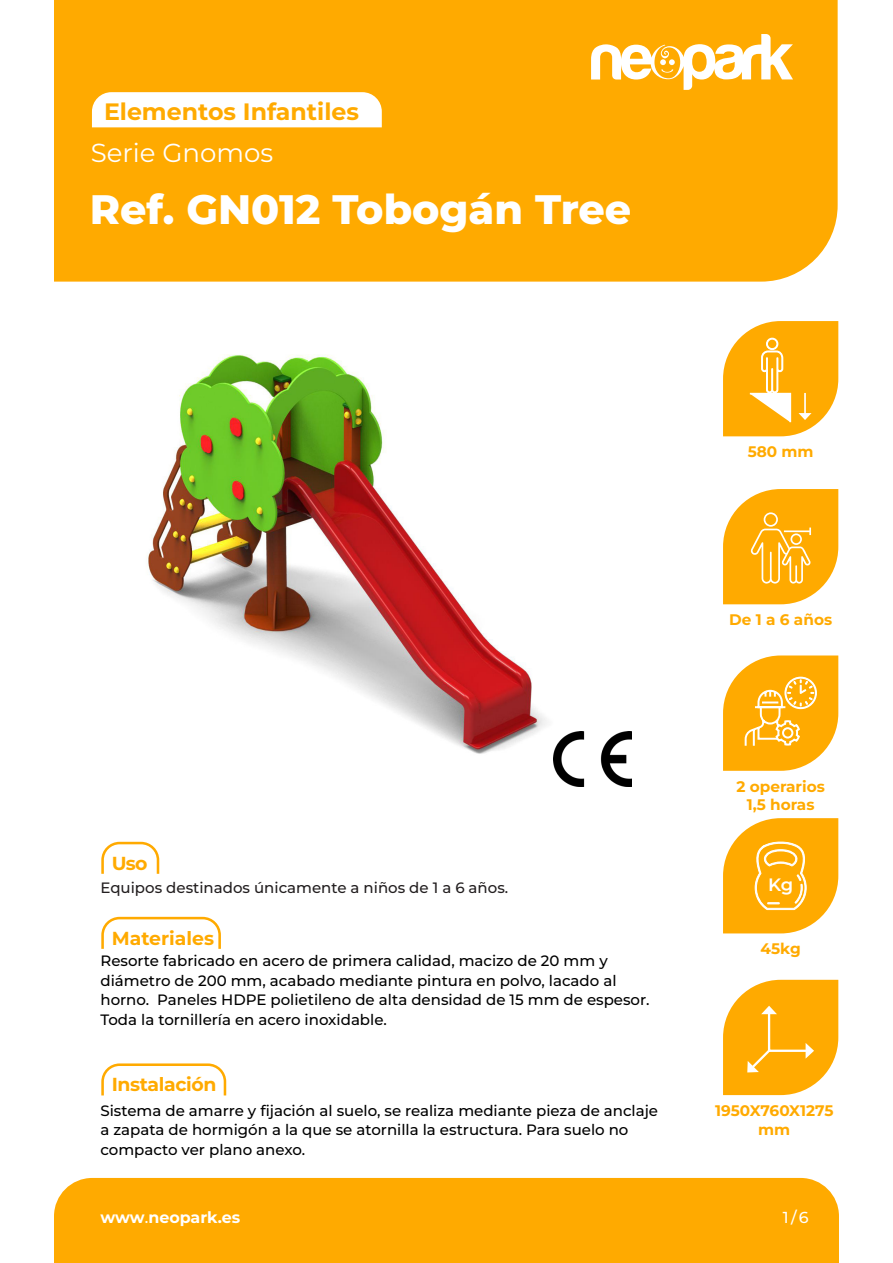
<style>
.page{position:relative;width:893px;height:1263px;background:#fff}
.page>*{position:absolute;margin:0;border:0;box-sizing:border-box;transform-origin:0 0}
.t1{font:800 41.1px "Montserrat";color:#fff}
.t2{font:26.1px "Montserrat";color:#fff}
.t3{font:700 23.7px "Montserrat";color:#fa0}
.t4{font:700 18.9px "Montserrat";letter-spacing:-.02em;color:#fa0}
.t5{font:700 18.9px "Montserrat";color:#fa0}
.t6{font:600 18px "Montserrat";color:#fff}
.t7{font:700 15.9px "Montserrat";color:#fff}
.t8{font:500 15.9px "Montserrat";color:#fff}
.t9{font:700 15.3px "Montserrat";color:#fa0}
.t10{font:500 15px/19.5px "Montserrat";color:#000}
.t11{font:500 15px "Montserrat";color:#231f20}
.s1{font-weight:500}
</style>
<div class="page">
<div style="left:54px;top:0;width:784px;height:282px;background:#fa0"></div>
<div style="left:54px;top:1178px;width:785px;height:85px;background:#fa0"></div>
<svg style="left:591px;top:34px;width:202px;height:56px"></svg>
<svg style="left:92px;top:92px;width:290px;height:35px"></svg>
<svg style="left:101px;top:841px;width:59px;height:33px"></svg>
<svg style="left:101px;top:916px;width:120px;height:33px"></svg>
<svg style="left:101px;top:1063px;width:126px;height:33px"></svg>
<svg style="left:723px;top:321px;width:115px;height:115px"></svg>
<svg style="left:723px;top:489px;width:115px;height:115px"></svg>
<svg style="left:723px;top:818px;width:115px;height:115px"></svg>
<svg style="left:723px;top:980px;width:115px;height:115px"></svg>
<svg style="left:723px;top:655px;width:115px;height:116px"></svg>
<img style="left:147px;top:354px;width:485px;height:400px">
<img style="left:553px;top:731px;width:78px;height:55px">
<p class="t3" style="left:104px;top:94px;width:257px">Elementos Infantiles</p>
<p class="t2" style="left:91px;top:135px;width:184px">Serie Gnomos</p>
<p class="t1" style="left:90px;top:179px;width:543px">Ref. GN012 Tobogán Tree</p>
<p class="t9" style="left:748px;top:441px;width:67px">580 mm</p>
<p class="t9" style="left:729px;top:609px;width:104px">De 1 a 6 años</p>
<p class="t4" style="left:112px;top:849px;width:37px">Uso</p>
<p class="t11" style="left:100px;top:877px;width:409px">Equipos destinados únicamente a niños de 1 a 6 años.</p>
<p class="t5" style="left:112px;top:925px;width:104px">Materiales</p>
<p class="t10" style="left:100px;top:950px;width:551px">Resorte fabricado en acero de primera calidad, macizo de 20 mm y diámetro de 200 mm, acabado mediante pintura en polvo, lacado al horno. Paneles HDPE polietileno de alta densidad de 15 mm de espesor.<br>Toda la tornillería en acero inoxidable.</p>
<p class="t4" style="left:112px;top:1070px;width:106px">Instalación</p>
<p class="t10" style="left:100px;top:1100px;width:559px">Sistema de amarre y fijación al suelo, se realiza mediante pieza de anclaje a zapata de hormigón a la que se atornilla la estructura. Para suelo no compacto ver plano anexo.</p>
<p class="t9" style="left:736px;top:775px;width:90px">2 operarios</p>
<p class="t9" style="left:747px;top:793px;width:69px">1,5 horas</p>
<p class="t6" style="left:768px;top:872px;width:27px">Kg</p>
<p class="t9" style="left:761px;top:938px;width:42px">45kg</p>
<p class="t9" style="left:715px;top:1100px;width:120px">1950X760X1275</p>
<p class="t9" style="left:758px;top:1118px;width:34px">mm</p>
<p class="t7" style="left:100px;top:1206px;width:141px">www<span class="s1">.</span>neopark.es</p>
<p class="t8" style="left:783px;top:1206px;width:28px">1/6</p>
</div>
